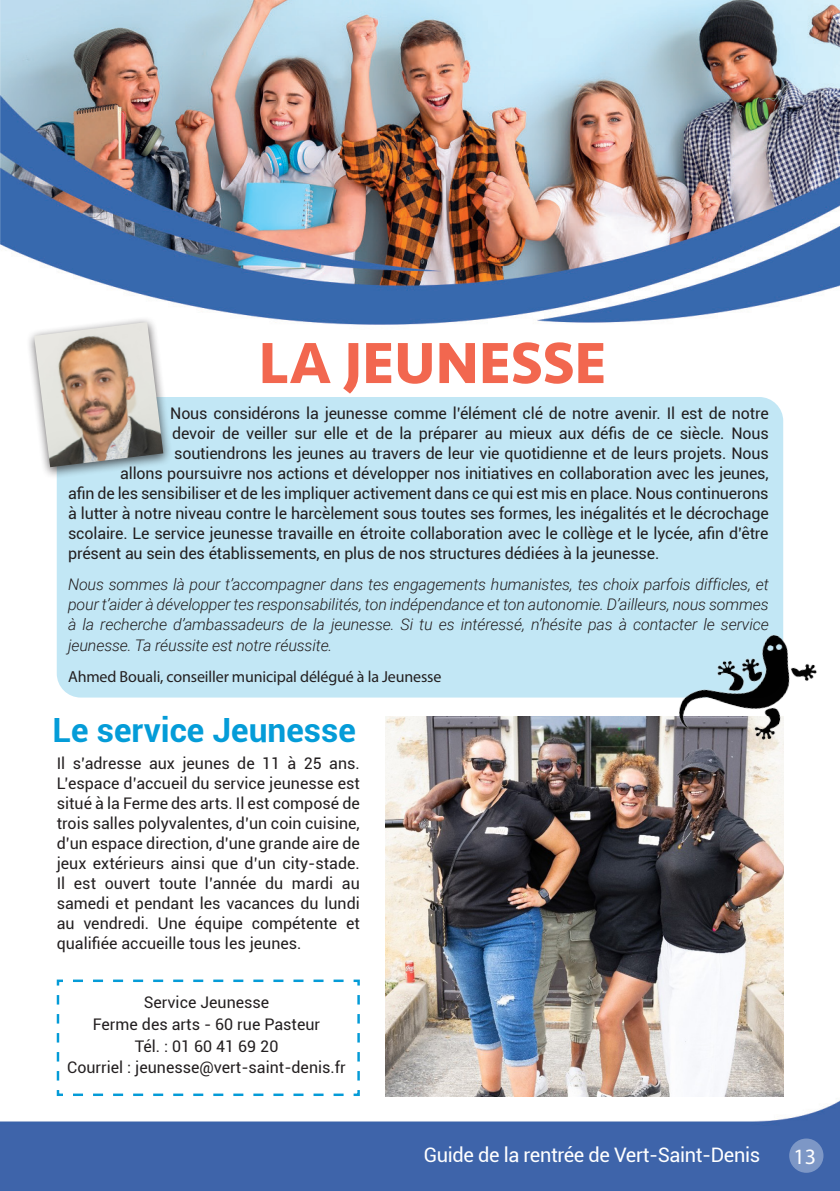
<style>
.page{position:relative;width:840px;height:1191px;background:#fff}
.page>*{position:absolute;margin:0;border:0;box-sizing:border-box;transform-origin:0 0}
.t1{font:700 60px "Seravek";color:#f2674f}
.t2{font:700 33.4px "Roboto";color:#049cd8}
.t3{font:22px "Myriad Pro";color:#fff}
.t4{font:20px "Roboto";letter-spacing:-.02em;color:#fff}
.t5{font:16px/20px "Roboto";letter-spacing:-.01em;color:#231f20;text-align:justify}
.t6{font:italic 300 16px/20px "Roboto";letter-spacing:-.01em;color:#231f20;text-align:justify}
.t7{font:16px "Myriad Pro";letter-spacing:-.01em;color:#231f20}
</style>
<div class="page">
<img style="left:0;top:0;width:839px;height:1191px">
<div style="left:788px;top:1138px;width:35px;height:34px;background:#7d97c6;border-radius:50%"></div>
<div style="left:57px;top:397px;width:725px;height:300px;background:#c2e7f5;border-radius:24px"></div>
<div style="left:26px;top:315px;width:147px;height:164px;background:#231f20;opacity:.75"></div>
<img style="left:34px;top:322px;width:129px;height:145px">
<svg style="left:55px;top:978px;width:306px;height:119px"></svg>
<img style="left:386px;top:716px;width:396px;height:381px">
<img style="left:650px;top:597px;width:189px;height:172px">
<p class="t1" style="left:258px;top:315px;width:349px">LA JEUNESSE</p>
<p class="t5" style="left:170px;top:402px;width:599px">Nous considérons la jeunesse comme l’élément clé de notre avenir. Il est de notre</p>
<p class="t5" style="left:172px;top:422px;width:597px">devoir de veiller sur elle et de la préparer au mieux aux défis de ce siècle. Nous</p>
<p class="t5" style="left:174px;top:442px;width:595px">soutiendrons les jeunes au travers de leur vie quotidienne et de leurs projets. Nous</p>
<p class="t5" style="left:120px;top:462px;width:649px">allons poursuivre nos actions et développer nos initiatives en collaboration avec les jeunes,</p>
<p class="t5" style="left:68px;top:482px;width:701px">afin de les sensibiliser et de les impliquer activement dans ce qui est mis en place. Nous continuerons</p>
<p class="t5" style="left:68px;top:502px;width:701px">à lutter à notre niveau contre le harcèlement sous toutes ses formes, les inégalités et le décrochage</p>
<p class="t5" style="left:68px;top:522px;width:701px">scolaire. Le service jeunesse travaille en étroite collaboration avec le collège et le lycée, afin d’être</p>
<p class="t5" style="left:68px;top:542px;width:592px">présent au sein des établissements, en plus de nos structures dédiées à la jeunesse.</p>
<p class="t6" style="left:68px;top:574px;width:701px">Nous sommes là pour t’accompagner dans tes engagements humanistes, tes choix parfois difficles, et pour t’aider à développer tes responsabilités, ton indépendance et ton autonomie. D’ailleurs, nous sommes à la recherche d’ambassadeurs de la jeunesse. Si tu es intéressé, n’hésite pas à contacter le service jeunesse. Ta réussite est notre réussite.</p>
<p class="t7" style="left:68px;top:667px;width:374px">Ahmed Bouali, conseiller municipal délégué à la Jeunesse</p>
<p class="t2" style="left:52px;top:706px;width:305px">Le service Jeunesse</p>
<p class="t5" style="left:57px;top:753px;width:304px">Il s’adresse aux jeunes de 11 à 25 ans.<br>L’espace d’accueil du service jeunesse est situé à la Ferme des arts. Il est composé de trois salles polyvalentes, d’un coin cuisine, d’un espace direction, d’une grande aire de jeux extérieurs ainsi que d’un city-stade.<br>Il est ouvert toute l’année du mardi au samedi et pendant les vacances du lundi au vendredi. Une équipe compétente et qualifiée accueille tous les jeunes.</p>
<p class="t5" style="left:144px;top:992px;width:127px">Service Jeunesse</p>
<p class="t5" style="left:93px;top:1013px;width:228px">Ferme des arts - 60 rue Pasteur</p>
<p class="t5" style="left:135px;top:1035px;width:145px">Tél. : 01 60 41 69 20</p>
<p class="t5" style="left:67px;top:1057px;width:280px">Courriel : jeunesse@vert-saint-denis.fr</p>
<p class="t4" style="left:423px;top:1140px;width:338px">Guide de la rentrée de Vert-Saint-Denis</p>
<p class="t4" style="left:429px;top:1141px;width:338px">Guide de la rentrée de Vert-Saint-Denis</p>
<p class="t3" style="left:793px;top:1142px;width:24px">13</p>
</div>
